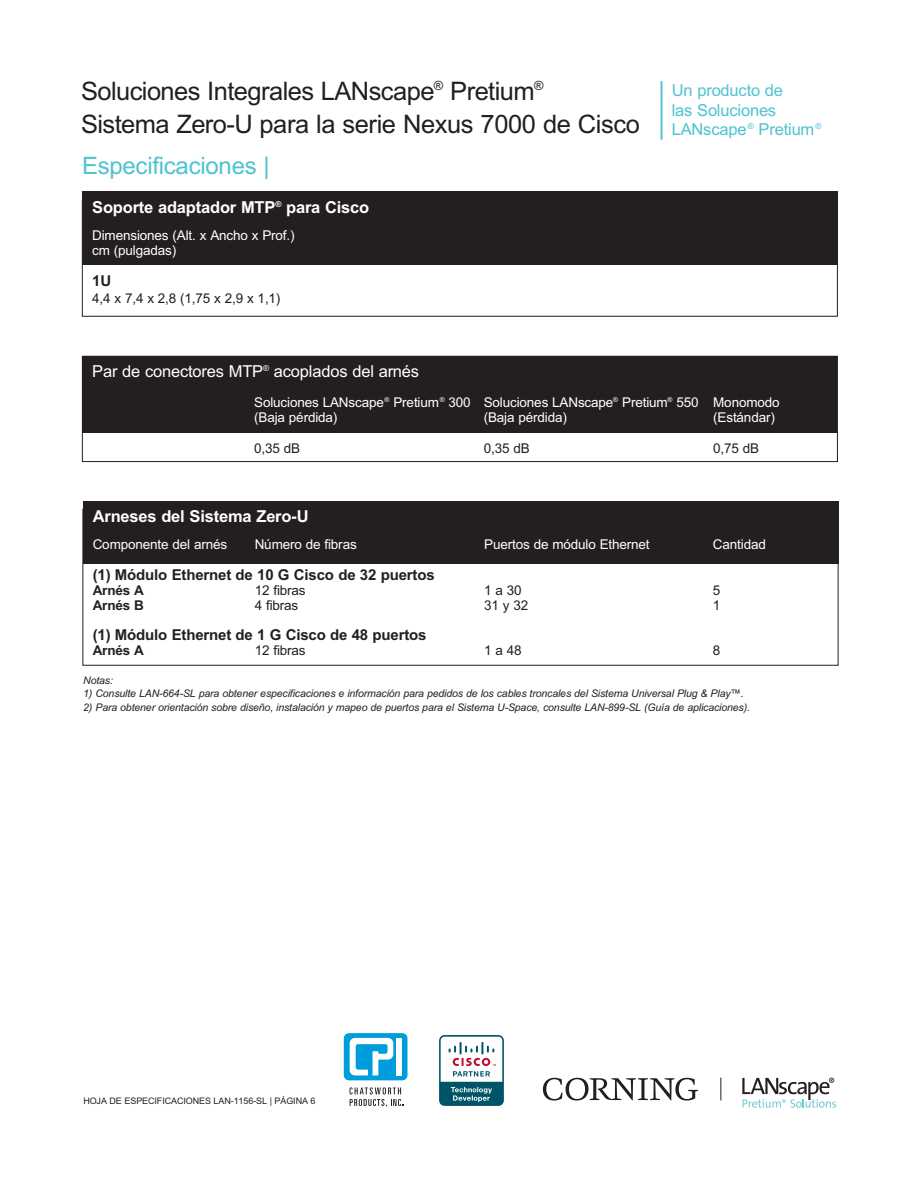
<style>
.page{position:relative;width:918px;height:1188px;background:#fff}
.page>*{position:absolute;margin:0;border:0;box-sizing:border-box;transform-origin:0 0}
.t1{font:25.5px/33px "Arial";letter-spacing:-.02em;color:#231f20}
.t2{font:24px "Arial";letter-spacing:-.01em;color:#4ec3cf}
.t3{font:700 16.5px "Arial";letter-spacing:-.01em;color:#fff}
.t4{font:16.5px/19.5px "Arial";letter-spacing:-.01em;color:#4ec3cf}
.t5{font:16.5px "Arial";letter-spacing:-.01em;color:#fff}
.t6{font:700 15px "Arial";letter-spacing:-.01em;color:#231f20}
.t7{font:13.5px/15px "Arial";letter-spacing:-.01em;color:#fff}
.t8{font:13.5px "Arial";letter-spacing:-.01em;color:#231f20}
.t9{font:700 13.5px "Arial";letter-spacing:-.01em;color:#231f20}
.t10{font:italic 10.5px "Arial";letter-spacing:-.01em;color:#231f20}
.t11{font:9px "Arial";letter-spacing:-.01em;color:#231f20}
</style>
<div class="page">
<div style="left:439px;top:1035px;width:65px;height:71px;background:linear-gradient(to right,#005467,#005467);border-radius:6px"></div>
<svg style="left:441px;top:1037px;width:61px;height:65px"></svg>
<svg style="left:350px;top:1087px;width:53px;height:20px"></svg>
<div style="left:344px;top:1033px;width:63px;height:47px;background:#009ddc;border-radius:5px"></div>
<div style="left:397px;top:1038px;width:5px;height:37px;background:#fff"></div>
<svg style="left:350px;top:1038px;width:44px;height:37px"></svg>
<svg style="left:543px;top:1078px;width:155px;height:23px"></svg>
<svg style="left:721px;top:1078px;width:1px;height:22px"></svg>
<svg style="left:742px;top:1078px;width:94px;height:30px"></svg>
<div style="left:82px;top:356px;width:756px;height:106px;border:1px solid #231f20"></div>
<div style="left:83px;top:356px;width:754px;height:77px;background:#231f20"></div>
<hr style="left:661px;top:81px;width:1px;height:59px;background:#4ec3cf">
<div style="left:82px;top:191px;width:756px;height:74px;background:#231f20"></div>
<div style="left:83px;top:501px;width:755px;height:63px;background:#231f20"></div>
<h1 class="t1" style="left:81px;top:74px;width:560px">Soluciones Integrales LANscape<sup>®</sup> Pretium<sup>®<br></sup>Sistema Zero-U para la serie Nexus 7000 de Cisco</h1>
<h2 class="t2" style="left:82px;top:151px;width:189px">Especificaciones |</h2>
<h3 class="t3" style="left:92px;top:197px;width:279px">Soporte adaptador MTP<sup>®</sup> para Cisco</h3>
<p class="t7" style="left:92px;top:227px;width:204px">Dimensiones (Alt. x Ancho x Prof.) cm (pulgadas)</p>
<h3 class="t6" style="left:92px;top:272px;width:21px">1U</h3>
<p class="t8" style="left:92px;top:291px;width:190px">4,4 x 7,4 x 2,8 (1,75 x 2,9 x 1,1)</p>
<h3 class="t4" style="left:672px;top:81px;width:151px">Un producto de<br>las Soluciones<br>LANscape <sup>®</sup> Pretium <sup>®</sup></h3>
<h3 class="t5" style="left:92px;top:361px;width:328px">Par de conectores MTP<sup>®</sup> acoplados del arnés</h3>
<p class="t7" style="left:254px;top:395px;width:527px">Soluciones LANscape<sup>®</sup> Pretium<sup>®</sup> 300 Soluciones LANscape<sup>®</sup> Pretium<sup>®</sup> 550 Monomodo (Baja pérdida)</p>
<p class="t7" style="left:484px;top:410px;width:85px">(Baja pérdida)</p>
<p class="t7" style="left:713px;top:410px;width:63px">(Estándar)</p>
<p class="t8" style="left:254px;top:440px;width:48px">0,35 dB</p>
<p class="t8" style="left:484px;top:440px;width:48px">0,35 dB</p>
<p class="t8" style="left:713px;top:440px;width:48px">0,75 dB</p>
<h3 class="t3" style="left:93px;top:507px;width:217px">Arneses del Sistema Zero-U</h3>
<p class="t7" style="left:93px;top:537px;width:136px">Componente del arnés</p>
<p class="t7" style="left:255px;top:537px;width:104px">Número de fibras</p>
<p class="t7" style="left:484px;top:537px;width:167px">Puertos de módulo Ethernet</p>
<p class="t7" style="left:713px;top:537px;width:54px">Cantidad</p>
<h3 class="t6" style="left:93px;top:566px;width:343px">(1) Módulo Ethernet de 10 G Cisco de 32 puertos</h3>
<p class="t9" style="left:93px;top:583px;width:53px">Arnés A</p>
<p class="t8" style="left:255px;top:583px;width:52px">12 fibras</p>
<p class="t8" style="left:484px;top:583px;width:39px">1a30</p>
<p class="t8" style="left:713px;top:583px;width:9px">5</p>
<p class="t9" style="left:93px;top:598px;width:53px">Arnés B</p>
<p class="t8" style="left:255px;top:598px;width:45px">4 fibras</p>
<p class="t8" style="left:484px;top:598px;width:46px">31 y 32</p>
<p class="t8" style="left:713px;top:598px;width:9px">1</p>
<h3 class="t6" style="left:93px;top:626px;width:335px">(1) Módulo Ethernet de 1 G Cisco de 48 puertos</h3>
<p class="t9" style="left:93px;top:643px;width:53px">Arnés A</p>
<p class="t8" style="left:255px;top:643px;width:52px">12 fibras</p>
<p class="t8" style="left:484px;top:643px;width:39px">1a48</p>
<p class="t8" style="left:713px;top:643px;width:9px">8</p>
<p class="t10" style="left:83px;top:674px;width:31px">Notas:</p>
<p class="t10" style="left:83px;top:688px;width:662px">1) Consulte LAN-664-SL para obtener especificaciones e información para pedidos de los cables troncales del Sistema Universal Plug &amp; Play™.</p>
<p class="t10" style="left:83px;top:701px;width:668px">2) Para obtener orientación sobre diseño, instalación y mapeo de puertos para el Sistema U-Space, consulte LAN-899-SL (Guía de aplicaciones).</p>
<p class="t11" style="left:83px;top:1096px;width:234px">HOJA DE ESPECIFICACIONES LAN-1156-SL | PÁGINA 6</p>
</div>
